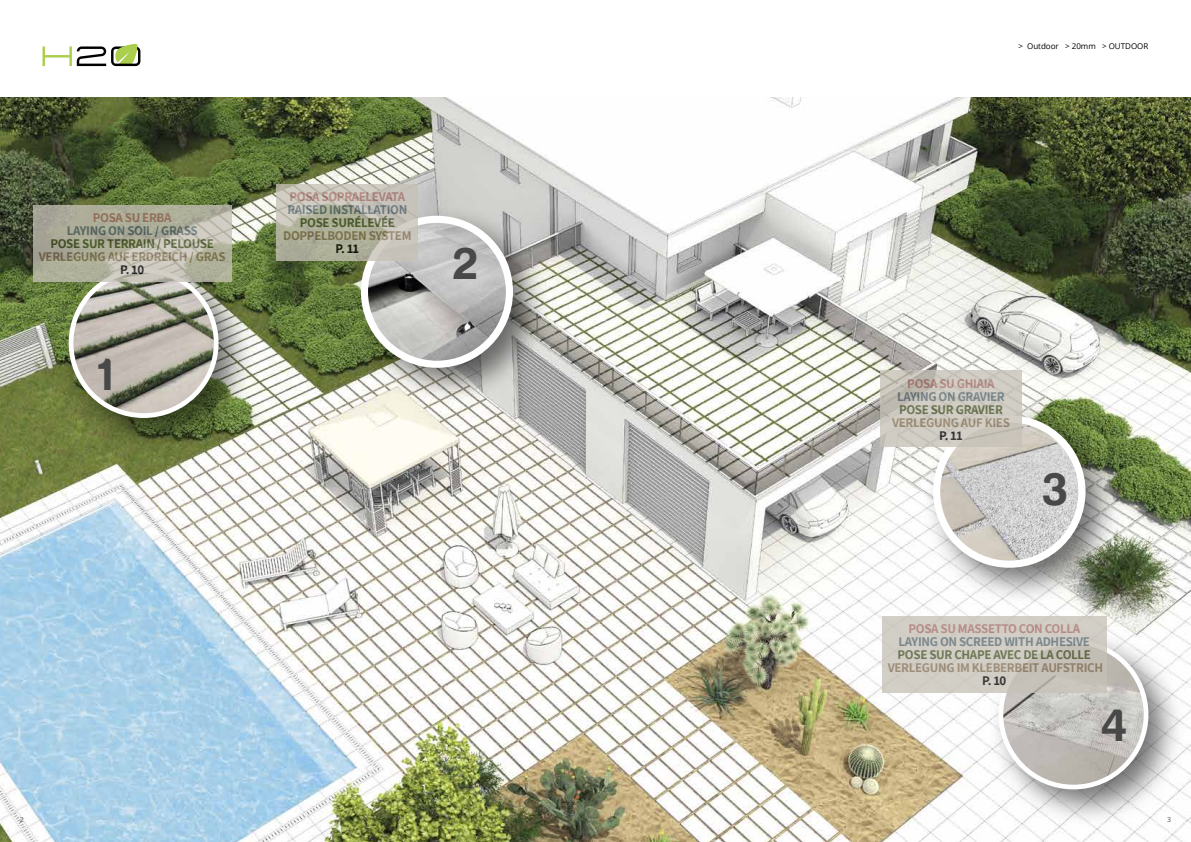
<style>
.page{position:relative;width:1191px;height:842px;background:#fff}
.page>*{position:absolute;margin:0;border:0;box-sizing:border-box;transform-origin:0 0}
.t1{font:46.7px "Harabara";color:#484848}
.t2{font:700 13px "Assistant";letter-spacing:-.025em;color:#836e53}
.t3{font:700 13px "Assistant";letter-spacing:-.025em;color:#57676e}
.t4{font:700 13px "Assistant";letter-spacing:-.025em;color:#465226}
.t5{font:700 13px "Assistant";letter-spacing:-.025em;color:#a36d66}
.t6{font:700 13px "Assistant";letter-spacing:-.025em;color:#000}
.t7{font:8px "Open Sans";color:#000}
.t8{font:7px "Open Sans";color:#555}
</style>
<div class="page">
<svg style="left:43px;top:44px;width:97px;height:22px"></svg>
<img style="left:0;top:98px;width:1191px;height:744px">
<div style="left:922px;top:405px;width:201px;height:200px;background:#000;opacity:.54"></div>
<img style="left:936px;top:419px;width:146px;height:145px;border-radius:73px">
<div style="left:933px;top:415px;width:152px;height:153px;border:7px solid #fff;border-radius:50%"></div>
<svg style="left:880px;top:371px;width:141px;height:76px;background:#cbc7be"></svg>
<div style="left:58px;top:258px;width:198px;height:198px;background:#000;opacity:.54"></div>
<img style="left:71px;top:270px;width:145px;height:146px;border-radius:73px">
<div style="left:69px;top:268px;width:150px;height:150px;border:5px solid #fff;border-radius:50%"></div>
<svg style="left:33px;top:205px;width:198px;height:76px;background:#b3b2a2"></svg>
<div style="left:988px;top:629px;width:198px;height:198px;background:#000;opacity:.54"></div>
<img style="left:1001px;top:642px;width:145px;height:145px;border-radius:73px">
<div style="left:998px;top:639px;width:150px;height:150px;border:5px solid #fff;border-radius:50%"></div>
<div style="left:882px;top:616px;width:224px;height:76px;background:linear-gradient(to right,#d4d0c9,#c9c5bc)"></div>
<div style="left:350px;top:205px;width:200px;height:200px;background:#000;opacity:.54"></div>
<img style="left:364px;top:219px;width:145px;height:145px;border-radius:72px">
<div style="left:361px;top:216px;width:152px;height:152px;border:7px solid #fff;border-radius:50%"></div>
<svg style="left:276px;top:184px;width:142px;height:77px;background:#bcbaac"></svg>
<p class="t5" style="left:93px;top:208px;width:80px">POSA SU ERBA</p>
<p class="t3" style="left:67px;top:221px;width:132px">LAYING ON SOIL / GRASS</p>
<p class="t4" style="left:50px;top:234px;width:165px">POSE SUR TERRAIN / PELOUSE</p>
<p class="t2" style="left:39px;top:247px;width:188px">VERLEGUNG AUF ERDREICH / GRAS</p>
<p class="t6" style="left:120px;top:260px;width:26px">P. 10</p>
<h1 class="t1" style="left:98px;top:350px;width:14px">1</h1>
<p class="t5" style="left:289px;top:188px;width:117px">POSA SOPRAELEVATA</p>
<p class="t3" style="left:287px;top:201px;width:121px">RAISED INSTALLATION</p>
<p class="t4" style="left:300px;top:214px;width:97px">POSE SURÉLEVÉE</p>
<p class="t2" style="left:283px;top:227px;width:130px">DOPPELBODEN SYSTEM</p>
<p class="t6" style="left:335px;top:240px;width:25px">P. 11</p>
<h1 class="t1" style="left:454px;top:239px;width:25px">2</h1>
<p class="t7" style="left:1018px;top:40px;width:132px">&gt; Outdoor &gt; 20mm &gt; OUTDOOR</p>
<p class="t5" style="left:907px;top:374px;width:89px">POSA SU GHIAIA</p>
<p class="t3" style="left:897px;top:387px;width:109px">LAYING ON GRAVIER</p>
<p class="t4" style="left:899px;top:400px;width:105px">POSE SUR GRAVIER</p>
<p class="t2" style="left:892px;top:413px;width:119px">VERLEGUNG AUF KIES</p>
<p class="t6" style="left:939px;top:426px;width:25px">P. 11</p>
<h1 class="t1" style="left:1043px;top:465px;width:25px">3</h1>
<p class="t5" style="left:908px;top:620px;width:173px">POSA SU MASSETTO CON COLLA</p>
<p class="t3" style="left:898px;top:633px;width:193px">LAYING ON SCREED WITH ADHESIVE</p>
<p class="t4" style="left:897px;top:646px;width:195px">POSE SUR CHAPE AVEC DE LA COLLE</p>
<p class="t2" style="left:887px;top:659px;width:217px">VERLEGUNG IM KLEBERBEIT AUFSTRICH</p>
<p class="t6" style="left:982px;top:672px;width:26px">P. 10</p>
<h1 class="t1" style="left:1102px;top:702px;width:26px">4</h1>
<p class="t8" style="left:20px;top:815px;width:6px">2</p>
<p class="t8" style="left:1167px;top:815px;width:6px">3</p>
</div>
